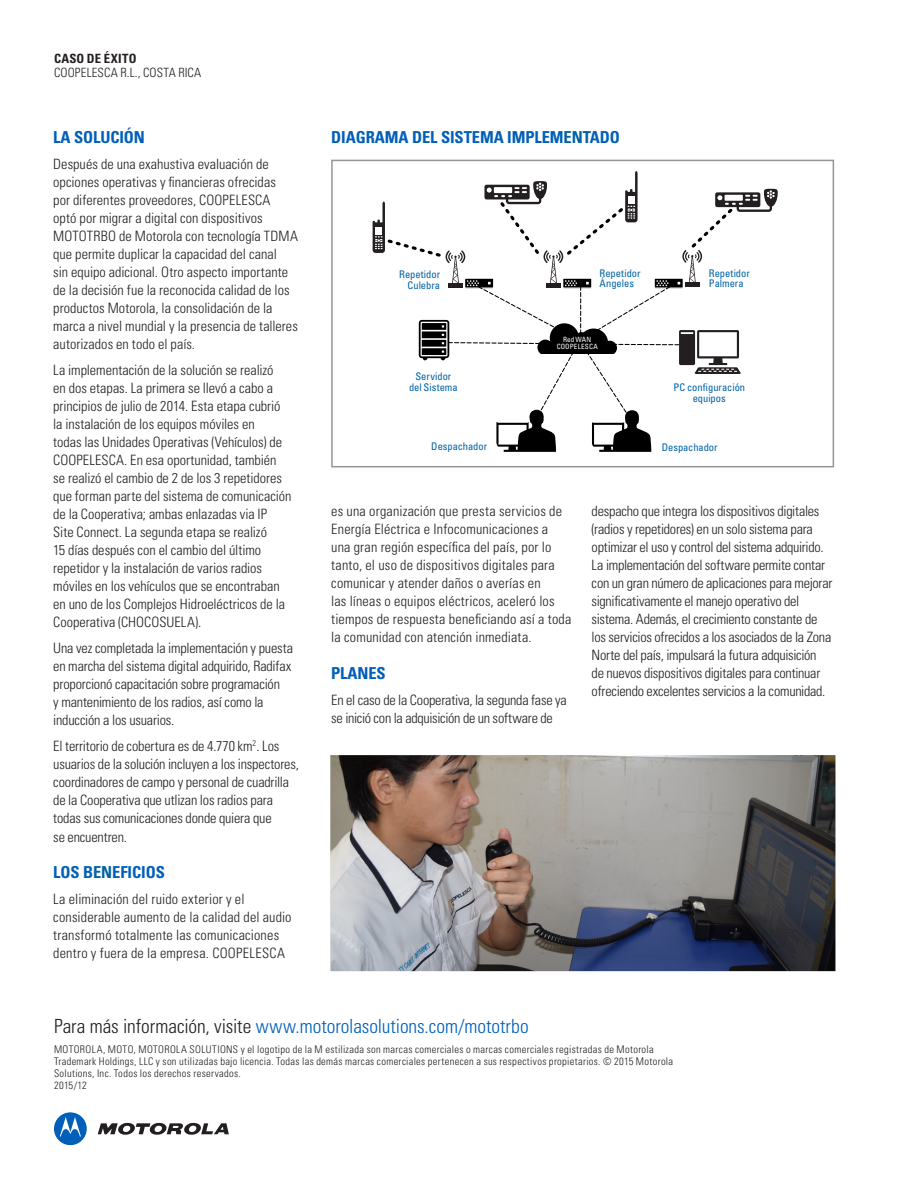
<style>
.page{position:relative;width:918px;height:1188px;background:#fff}
.page>*{position:absolute;margin:0;border:0;box-sizing:border-box;transform-origin:0 0}
.Body_copy{font:300 condensed 19.5px "Univers LT Std";color:#005fb9}
.Body_copy-2{font:700 condensed 16.5px "Univers LT Std";letter-spacing:-.005em;color:#005fb9}
.Body_copy-3{font:300 condensed 14.25px/18px "Univers LT Std";letter-spacing:-.005em;color:#231f20}
.Body_copy-4{font:300 condensed 14.25px/18px "Univers LT Std";letter-spacing:.015em;color:#231f20}
.t1{font:300 condensed 12.75px "Univers LT Std";letter-spacing:.01em;color:#231f20}
.t2{font:700 condensed 12.75px "Univers LT Std";letter-spacing:.02em;color:#231f20}
.t3{font:300 condensed 10.5px/12px "Univers LT Std";letter-spacing:.03em;color:#231f20}
.Body_copy-5{font:condensed 10.5px/10.5px "Univers LT Std";letter-spacing:-.005em;color:#0163a7;text-align:center}
.Body_copy-6{font:condensed 7.2px "Univers LT Std";letter-spacing:.02em;color:#fff}
.s1{color:#0163a7}
.s2{color:#231f20}
</style>
<div class="page">
<svg style="left:98px;top:1123px;width:131px;height:12px"></svg>
<div style="left:54px;top:1112px;width:33px;height:33px;background:#005fb9;border-radius:50%"></div>
<svg style="left:60px;top:1117px;width:21px;height:19px"></svg>
<svg style="left:373px;top:171px;width:405px;height:281px"></svg>
<div style="left:573px;top:332px;width:18px;height:18px;background:#000;border-radius:50%"></div>
<div style="left:550px;top:323px;width:29px;height:29px;background:#000;border-radius:50%"></div>
<div style="left:545px;top:345px;width:66px;height:8px;background:#000"></div>
<div style="left:331px;top:160px;width:503px;height:307px;border:2px solid #939598"></div>
<img style="left:330px;top:755px;width:505px;height:216px">
<p class="t2" style="left:54px;top:51px;width:84px">CASO DE ÉXITO</p>
<p class="t1" style="left:54px;top:65px;width:149px">COOPELESCA R.L., COSTA RICA</p>
<p class="Body_copy-2" style="left:53px;top:127px;width:93px">LA SOLUCIÓN</p>
<p class="Body_copy-3" style="left:53px;top:155px;width:246px">Después de una exahustiva evaluación de opciones operativas y financieras ofrecidas<br>por diferentes proveedores, COOPELESCA<br>optó por migrar a digital con dispositivos MOTOTRBO de Motorola con tecnología TDMA que permite duplicar la capacidad del canal<br>sin equipo adicional. Otro aspecto importante de la decisión fue la reconocida calidad de los productos Motorola, la consolidación de la marca a nivel mundial y la presencia de talleres autorizados en todo el país.</p>
<p class="Body_copy-3" style="left:53px;top:361px;width:240px">La implementación de la solución se realizó<br>en dos etapas. La primera se llevó a cabo a principios de julio de 2014. Esta etapa cubrió la instalación de los equipos móviles en<br>todas las Unidades Operativas (Vehículos) de COOPELESCA. En esa oportunidad, también se realizó el cambio de 2 de los 3 repetidores que forman parte del sistema de comunicación de la Cooperativa; ambas enlazadas via IP<br>Site Connect. La segunda etapa se realizó<br>15 días después con el cambio del último repetidor y la instalación de varios radios móviles en los vehículos que se encontraban en uno de los Complejos Hidroeléctricos de la Cooperativa (CHOCOSUELA).</p>
<p class="Body_copy-3" style="left:53px;top:639px;width:241px">Una vez completada la implementación y puesta en marcha del sistema digital adquirido, Radifax proporcionó capacitación sobre programación<br>y mantenimiento de los radios, así como la inducción a los usuarios.</p>
<p class="Body_copy-3" style="left:53px;top:737px;width:247px">El territorio de cobertura es de 4.770 km<sup>2</sup>. Los usuarios de la solución incluyen a los inspectores, coordinadores de campo y personal de cuadrilla de la Cooperativa que utlizan los radios para todas sus comunicaciones donde quiera que</p>
<p class="Body_copy-3" style="left:53px;top:828px;width:75px">se encuentren.</p>
<p class="Body_copy-2" style="left:53px;top:862px;width:113px">LOS B<span class="s1">EN</span>EFICIOS</p>
<p class="Body_copy-3" style="left:53px;top:890px;width:240px">La eliminación del ruido exterior y el considerable aumento de la calidad del audio transformó totalmente las comunicaciones dentro y fuera de la empresa. COOPELESCA</p>
<p class="Body_copy-2" style="left:331px;top:127px;width:290px">DIAGRAMA DEL SISTEMA IMPLEM<span class="s1">ENT</span>ADO</p>
<p class="Body_copy-5" style="left:399px;top:269px;width:43px">Repetidor</p>
<p class="Body_copy-5" style="left:408px;top:280px;width:34px">Culebra</p>
<p class="Body_copy-5" style="left:409px;top:371px;width:50px">Servidor del Sistema</p>
<p class="Body_copy-5" style="left:431px;top:441px;width:57px">Despachador</p>
<p class="Body_copy-5" style="left:600px;top:268px;width:43px">Repetidor</p>
<p class="Body_copy-5" style="left:600px;top:278px;width:36px">Ángeles</p>
<p class="Body_copy-6" style="left:563px;top:335px;width:30px">Red WAN</p>
<p class="Body_copy-6" style="left:557px;top:342px;width:43px">COOPELESCA</p>
<p class="Body_copy-5" style="left:709px;top:268px;width:43px">Repetidor</p>
<p class="Body_copy-5" style="left:709px;top:278px;width:36px">Palmera</p>
<p class="Body_copy-5" style="left:673px;top:382px;width:73px">PC configuración</p>
<p class="Body_copy-5" style="left:693px;top:393px;width:35px">equipos</p>
<p class="Body_copy-5" style="left:662px;top:442px;width:57px">Despachador</p>
<p class="Body_copy-4" style="left:331px;top:502px;width:242px">es una organización que presta servicios de Energía Eléctrica e Infocomunicaciones a<br>una gran región específica del país, por lo tanto, el uso de dispositivos digitales para comunicar y atender daños o averías en<br>las líneas o equipos eléctricos, aceleró los tiempos de respuesta beneficiando así a toda la comunidad con atención inmediata.</p>
<p class="Body_copy-2" style="left:331px;top:663px;width:56px">PLANES</p>
<p class="Body_copy-3" style="left:331px;top:691px;width:237px">En el caso de la Cooperativa, la segunda fase ya se inició con la adquisición de un software de</p>
<p class="Body_copy-3" style="left:592px;top:502px;width:242px">despacho que integra los dispositivos digitales (radios y repetidores) en un solo sistema para optimizar el uso y control del sistema adquirido.<br>La implementación del software permite contar con un gran número de aplicaciones para mejorar significativamente el manejo operativo del sistema. Además, el crecimiento constante de los servicios ofrecidos a los asociados de la Zona Norte del país, impulsará la futura adquisición de nuevos dispositivos digitales para continuar ofreciendo excelentes servicios a la comunidad.</p>
<p class="Body_copy" style="left:54px;top:1014px;width:476px"><span class="s2">Para más información, visite</span> www.motorolasolutions.com/mototrbo</p>
<p class="t3" style="left:54px;top:1043px;width:621px">MOTOROLA, MOTO, MOTOROLA SOLUTIONS y el logotipo de la M estilizada son marcas comerciales o marcas comerciales registradas de Motorola<br>Trademark Holdings, LLC y son utilizadas bajo licencia. Todas las demás marcas comerciales pertenecen a sus respectivos propietarios. © 2015 Motorola<br>Solutions, Inc. Todos los derechos reservados.</p>
<p class="t3" style="left:54px;top:1079px;width:34px">2015/12</p>
</div>
